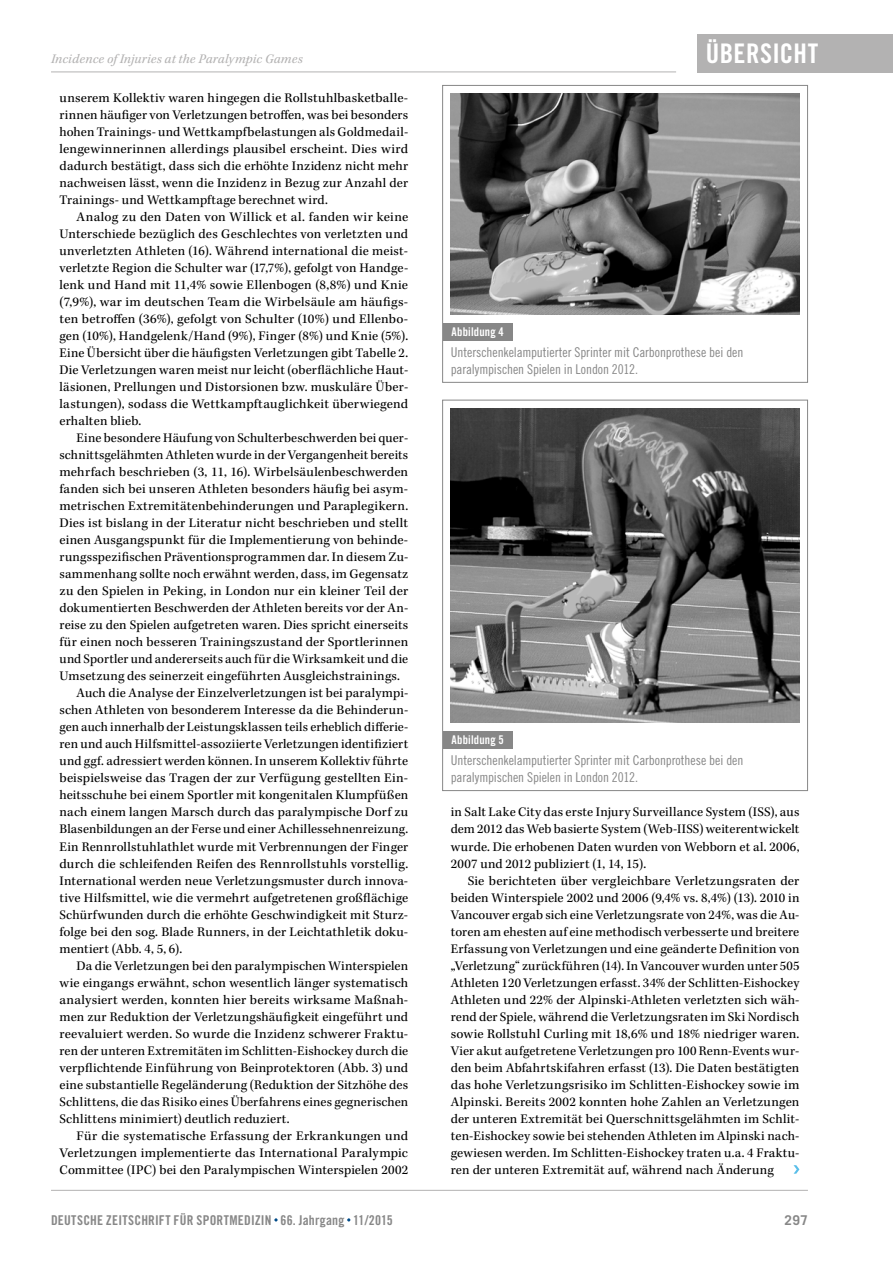
<style>
.page{position:relative;width:893px;height:1263px;background:#fff}
.page>*{position:absolute;margin:0;border:0;box-sizing:border-box;transform-origin:0 0}
.t1{font:27px "Trade Gothic LT Std Bd Cn 20";color:#fff}
.t2{font:13.5px/17px "Kepler Std";letter-spacing:.01em;color:#000;text-align:justify}
.t3{font:13.5px/17px "Trade Gothic LT Std Cn 18";letter-spacing:-.005em;color:#878787}
.t4{font:13.5px "Trade Gothic LT Std Bd Cn 20";letter-spacing:.015em;color:#878787}
.t5{font:italic 13.5px "Kepler Std";letter-spacing:.015em;color:#b3b2b2}
.t6{font:700 13.5px "Trade Gothic LT Std";color:#878787}
.t7{font:12px "Trade Gothic LT Std Bd Cn 20";letter-spacing:.015em;color:#fff}
</style>
<div class="page">
<div style="left:697px;top:34px;width:196px;height:38px;background:#b3b2b2"></div>
<hr style="left:51px;top:72px;width:625px;height:1px;background:#b3b2b2">
<hr style="left:51px;top:1190px;width:757px;height:1px;background:#b3b2b2">
<div style="left:443px;top:323px;width:69px;height:17px;background:#878787"></div>
<div style="left:442px;top:85px;width:366px;height:298px;border:1px solid #878787"></div>
<svg style="left:793px;top:1165px;width:6px;height:9px"></svg>
<img style="left:451px;top:94px;width:348px;height:221px">
<div style="left:443px;top:731px;width:69px;height:17px;background:#878787"></div>
<div style="left:442px;top:400px;width:366px;height:391px;border:1px solid #878787"></div>
<img style="left:451px;top:408px;width:348px;height:315px">
<p class="t5" style="left:51px;top:51px;width:253px">Incidence of Injuries at the Paralympic Games</p>
<p class="t2" style="left:60px;top:90px;width:350px">unserem Kollektiv waren hingegen die Rollstuhlbasketballe&shy;rinnen häufiger von Verletzungen betroffen, was bei besonders hohen Trainings- und Wettkampfbelastungen als Goldmedail&shy;lengewinnerinnen allerdings plausibel erscheint. Dies wird dadurch bestätigt, dass sich die erhöhte Inzidenz nicht mehr nachweisen lässt, wenn die Inzidenz in Bezug zur Anzahl der Trainings- und Wettkampftage berechnet wird.</p>
<p class="t2" style="left:60px;top:209px;width:350px;text-indent:17px">Analog zu den Daten von Willick et al. fanden wir keine Unterschiede bezüglich des Geschlechtes von verletzten und unverletzten Athleten (16). Während international die meist&shy;verletzte Region die Schulter war (17,7%), gefolgt von Handge&shy;lenk und Hand mit 11,4% sowie Ellenbogen (8,8%) und Knie (7,9%), war im deutschen Team die Wirbelsäule am häufigs&shy;ten betroffen (36%), gefolgt von Schulter (10%) und Ellenbo&shy;gen (10%), Handgelenk/Hand (9%), Finger (8%) und Knie (5%).<br>Eine Übersicht über die häufigsten Verletzungen gibt Tabelle 2.<br>Die Verletzungen waren meist nur leicht (oberflächliche Haut&shy;läsionen, Prellungen und Distorsionen bzw. muskuläre Über&shy;lastungen), sodass die Wettkampftauglichkeit überwiegend erhalten blieb.</p>
<p class="t2" style="left:77px;top:430px;width:333px">Eine besondere Häufung von Schulterbeschwerden bei quer-</p>
<p class="t2" style="left:60px;top:447px;width:350px">schnittsgelähmten Athleten wurde in der Vergangenheit bereits</p>
<p class="t2" style="left:60px;top:464px;width:350px">mehrfach beschrieben (3, 11, 16). Wirbelsäulenbeschwerden</p>
<p class="t2" style="left:60px;top:481px;width:350px">fanden sich bei unseren Athleten besonders häufig bei asym-</p>
<p class="t2" style="left:60px;top:498px;width:350px">metrischen Extremitätenbehinderungen und Paraplegikern.</p>
<p class="t2" style="left:60px;top:515px;width:350px">Dies ist bislang in der Literatur nicht beschrieben und stellt</p>
<p class="t2" style="left:60px;top:532px;width:350px">einen Ausgangspunkt für die Implementierung von behinde-</p>
<p class="t2" style="left:60px;top:549px;width:350px">rungsspezifischen Präventionsprogrammen dar. In diesem Zu-</p>
<p class="t2" style="left:60px;top:566px;width:350px">sammenhang sollte noch erwähnt werden, dass, im Gegensatz</p>
<p class="t2" style="left:60px;top:583px;width:350px">zu den Spielen in Peking, in London nur ein kleiner Teil der</p>
<p class="t2" style="left:60px;top:600px;width:350px">dokumentierten Beschwerden der Athleten bereits vor der An-</p>
<p class="t2" style="left:60px;top:617px;width:350px">reise zu den Spielen aufgetreten waren. Dies spricht einerseits</p>
<p class="t2" style="left:60px;top:634px;width:350px">für einen noch besseren Trainingszustand der Sportlerinnen</p>
<p class="t2" style="left:60px;top:651px;width:350px">und Sportler und andererseits auch für die Wirksamkeit und die</p>
<p class="t2" style="left:60px;top:668px;width:342px">Umsetzung des seinerzeit eingeführten Ausgleichstrainings.</p>
<p class="t2" style="left:77px;top:685px;width:333px">Auch die Analyse der Einzelverletzungen ist bei paralympi-</p>
<p class="t2" style="left:60px;top:702px;width:350px">schen Athleten von besonderem Interesse da die Behinderun-</p>
<p class="t2" style="left:60px;top:719px;width:350px">gen auch innerhalb der Leistungsklassen teils erheblich differie-</p>
<p class="t2" style="left:60px;top:736px;width:350px">ren und auch Hilfsmittel-assoziierte Verletzungen identifiziert</p>
<p class="t2" style="left:60px;top:753px;width:350px">und ggf. adressiert werden können. In unserem Kollektiv führte</p>
<p class="t2" style="left:60px;top:770px;width:350px">beispielsweise das Tragen der zur Verfügung gestellten Ein-</p>
<p class="t2" style="left:60px;top:787px;width:350px">heitsschuhe bei einem Sportler mit kongenitalen Klumpfüßen</p>
<p class="t2" style="left:60px;top:804px;width:350px">nach einem langen Marsch durch das paralympische Dorf zu</p>
<p class="t2" style="left:60px;top:821px;width:350px">Blasenbildungen an der Ferse und einer Achillessehnenreizung.</p>
<p class="t2" style="left:60px;top:838px;width:350px">Ein Rennrollstuhlathlet wurde mit Verbrennungen der Finger</p>
<p class="t2" style="left:60px;top:855px;width:350px">durch die schleifenden Reifen des Rennrollstuhls vorstellig.</p>
<p class="t2" style="left:60px;top:872px;width:350px">International werden neue Verletzungsmuster durch innova-</p>
<p class="t2" style="left:60px;top:889px;width:350px">tive Hilfsmittel, wie die vermehrt aufgetretenen großflächige</p>
<p class="t2" style="left:60px;top:906px;width:350px">Schürfwunden durch die erhöhte Geschwindigkeit mit Sturz-</p>
<p class="t2" style="left:60px;top:923px;width:350px">folge bei den sog. Blade Runners, in der Leichtathletik doku-</p>
<p class="t2" style="left:60px;top:940px;width:124px">mentiert (Abb. 4, 5, 6).</p>
<p class="t2" style="left:77px;top:957px;width:333px">Da die Verletzungen bei den paralympischen Winterspielen</p>
<p class="t2" style="left:60px;top:974px;width:350px">wie eingangs erwähnt, schon wesentlich länger systematisch</p>
<p class="t2" style="left:60px;top:991px;width:350px">analysiert werden, konnten hier bereits wirksame Maßnah-</p>
<p class="t2" style="left:60px;top:1008px;width:350px">men zur Reduktion der Verletzungshäufigkeit eingeführt und</p>
<p class="t2" style="left:60px;top:1025px;width:350px">reevaluiert werden. So wurde die Inzidenz schwerer Fraktu-</p>
<p class="t2" style="left:60px;top:1042px;width:350px">ren der unteren Extremitäten im Schlitten-Eishockey durch die</p>
<p class="t2" style="left:60px;top:1059px;width:350px">verpflichtende Einführung von Beinprotektoren (Abb. 3) und</p>
<p class="t2" style="left:60px;top:1076px;width:350px">eine substantielle Regeländerung (Reduktion der Sitzhöhe des</p>
<p class="t2" style="left:60px;top:1093px;width:350px">Schlittens, die das Risiko eines Überfahrens eines gegnerischen</p>
<p class="t2" style="left:60px;top:1110px;width:232px">Schlittens minimiert) deutlich reduziert.</p>
<p class="t2" style="left:77px;top:1127px;width:333px">Für die systematische Erfassung der Erkrankungen und</p>
<p class="t2" style="left:60px;top:1144px;width:350px">Verletzungen implementierte das International Paralympic</p>
<p class="t2" style="left:60px;top:1161px;width:350px">Committee (IPC) bei den Paralympischen Winterspielen 2002</p>
<h1 class="t1" style="left:706px;top:37px;width:41px">Übersicht</h1>
<p class="t7" style="left:451px;top:324px;width:54px">Abbildung 4</p>
<p class="t3" style="left:451px;top:344px;width:294px">Unterschenkelamputierter Sprinter mit Carbonprothese bei den paralympischen Spielen in London 2012.</p>
<p class="t7" style="left:451px;top:733px;width:54px">Abbildung 5</p>
<p class="t3" style="left:451px;top:752px;width:294px">Unterschenkelamputierter Sprinter mit Carbonprothese bei den paralympischen Spielen in London 2012.</p>
<p class="t2" style="left:451px;top:804px;width:350px">in Salt Lake City das erste Injury Surveillance System (ISS), aus dem 2012 das Web basierte System (Web-IISS) weiterentwickelt wurde. Die erhobenen Daten wurden von Webborn et al. 2006, 2007 und 2012 publiziert (1, 14, 15).</p>
<p class="t2" style="left:451px;top:872px;width:350px;text-indent:17px">Sie berichteten über vergleichbare Verletzungsraten der beiden Winterspiele 2002 und 2006 (9,4% vs. 8,4%) (13). 2010 in Vancouver ergab sich eine Verletzungsrate von 24%, was die Au&shy;toren am ehesten auf eine methodisch verbesserte und breitere Erfassung von Verletzungen und eine geänderte Definition von „Verletzung“ zurückführen (14). In Vancouver wurden unter 505<br>Athleten 120 Verletzungen erfasst. 34% der Schlitten-Eishockey Athleten und 22% der Alpinski-Athleten verletzten sich wäh&shy;rend der Spiele, während die Verletzungsraten im Ski Nordisch sowie Rollstuhl Curling mit 18,6% und 18% niedriger waren.<br>Vier akut aufgetretene Verletzungen pro 100 Renn-Events wur&shy;den beim Abfahrtskifahren erfasst (13). Die Daten bestätigten das hohe Verletzungsrisiko im Schlitten-Eishockey sowie im Alpinski. Bereits 2002 konnten hohe Zahlen an Verletzungen der unteren Extremität bei Querschnittsgelähmten im Schlit&shy;ten-Eishockey sowie bei stehenden Athleten im Alpinski nach&shy;gewiesen werden. Im Schlitten-Eishockey traten u.a. 4 Fraktu&shy;ren der unteren Extremität auf, während nach Änderung</p>
<p class="t4" style="left:51px;top:1212px;width:343px">DEUTSCHE ZEITSCHRIFT FÜR SPORTMEDIZIN 66. Jahrgang 11/2015</p>
<p class="t6" style="left:784px;top:1211px;width:25px">297</p>
</div>
